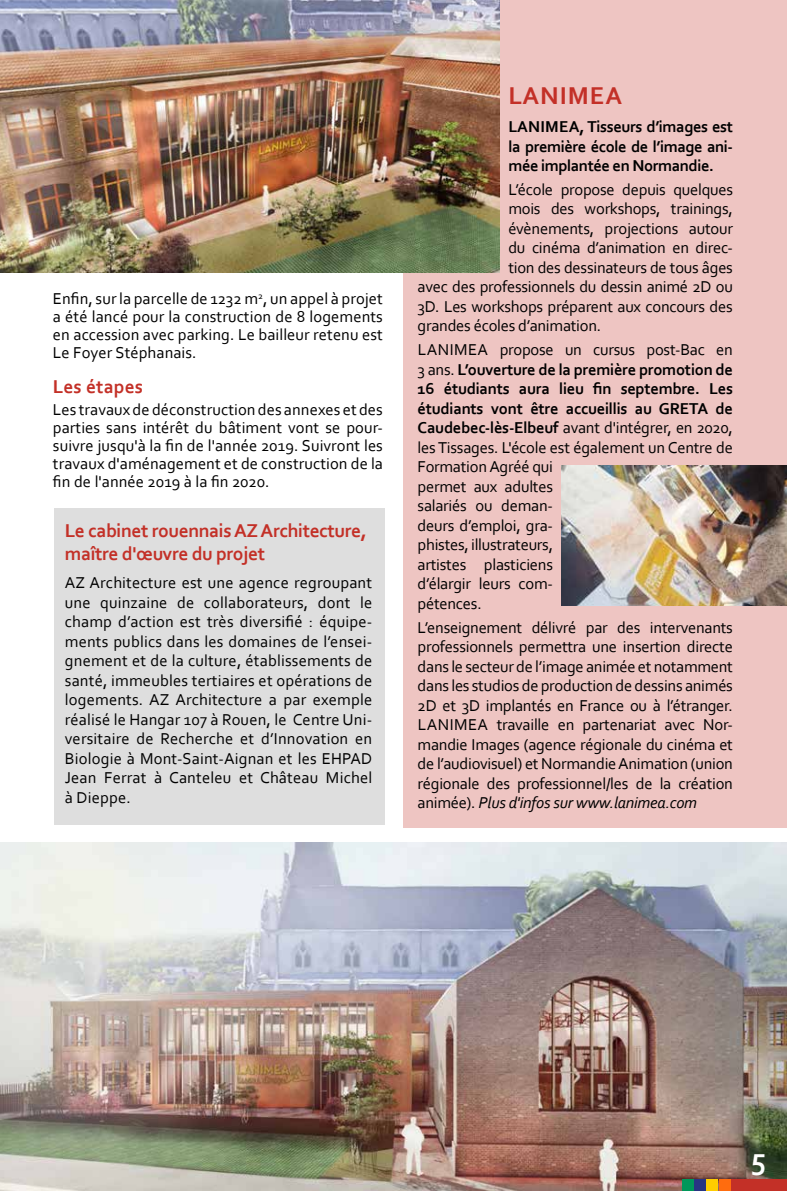
<style>
.page{position:relative;width:787px;height:1191px;background:#fff}
.page>*{position:absolute;margin:0;border:0;box-sizing:border-box;transform-origin:0 0}
.t1{font:700 31.5px "Corbel";color:#fff}
.t2{font:700 25.5px "Corbel";letter-spacing:.04em;color:#c33027}
.t3{font:700 19.5px/23.4px "Corbel";letter-spacing:-.02em;color:#c33027}
.t4{font:700 19.5px "Corbel";letter-spacing:.005em;color:#c33027}
.t5{font:16.5px/19.5px "Corbel";letter-spacing:-.015em;color:#000;text-align:justify}
.t6{font:700 16.5px/19.5px "Corbel";letter-spacing:-.025em;color:#000;text-align:justify}
.s1{font-weight:700}
.s2{font-style:italic}
</style>
<div class="page">
<img style="left:0;top:842px;width:787px;height:349px">
<div style="left:403px;top:0;width:384px;height:827px;background:#eec5c2"></div>
<div style="left:54px;top:508px;width:330px;height:317px;background:#dedede"></div>
<div style="left:731px;top:1179px;width:56px;height:12px;background:#c33027"></div>
<div style="left:719px;top:1179px;width:11px;height:12px;background:#ff6c0e"></div>
<div style="left:694px;top:1179px;width:11px;height:12px;background:#283583"></div>
<div style="left:706px;top:1179px;width:12px;height:12px;background:#ffcd00"></div>
<div style="left:682px;top:1179px;width:12px;height:12px;background:#00975a"></div>
<img style="left:0;top:0;width:500px;height:272px">
<img style="left:561px;top:466px;width:226px;height:139px">
<p class="t5" style="left:53px;top:289px;width:331px;line-height:18px">Enfin, sur la parcelle de 1232 m<sup>2</sup>, un appel à projet a été lancé pour la construction de 8 logements en accession avec parking. Le bailleur retenu est Le Foyer Stéphanais.</p>
<p class="t4" style="left:53px;top:374px;width:92px">Les étapes</p>
<p class="t5" style="left:53px;top:400px;width:331px;line-height:18px">Les travaux de déconstruction des annexes et des parties sans intérêt du bâtiment vont se pour&shy;suivre jusqu'à la fin de l'année 2019. Suivront les travaux d'aménagement et de construction de la fin de l'année 2019 à la fin 2020.</p>
<p class="t3" style="left:65px;top:518px;width:303px">Le cabinet rouennais AZ Architecture, maître d'œuvre du projet</p>
<p class="t5" style="left:65px;top:572px;width:309px">AZ Architecture est une agence regroupant une quinzaine de collaborateurs, dont le champ d’action est très diversifié : équipe&shy;ments publics dans les domaines de l’ensei&shy;gnement et de la culture, établissements de santé, immeubles tertiaires et opérations de logements. AZ Architecture a par exemple réalisé le Hangar 107 à Rouen, le Centre Uni&shy;versitaire de Recherche et d’Innovation en Biologie à Mont-Saint-Aignan et les EHPAD Jean Ferrat à Canteleu et Château Michel à Dieppe.</p>
<h2 class="t2" style="left:508px;top:80px;width:115px">LANIMEA</h2>
<p class="t6" style="left:508px;top:116px;width:226px">LANIMEA, Tisseurs d’images est la première école de l’image ani&shy;mée implantée en Normandie.</p>
<p class="t5" style="left:508px;top:179px;width:226px">L’école propose depuis quelques</p>
<p class="t5" style="left:508px;top:199px;width:226px">mois des workshops, trainings,</p>
<p class="t5" style="left:508px;top:218px;width:226px">évènements, projections autour</p>
<p class="t5" style="left:508px;top:238px;width:226px">du cinéma d’animation en direc-</p>
<p class="t5" style="left:508px;top:257px;width:226px">tion des dessinateurs de tous âges</p>
<p class="t5" style="left:417px;top:277px;width:317px">avec des professionnels du dessin animé 2D ou</p>
<p class="t5" style="left:417px;top:296px;width:317px">3D. Les workshops préparent aux concours des</p>
<p class="t5" style="left:417px;top:316px;width:185px">grandes écoles d’animation.</p>
<p class="t5" style="left:417px;top:339px;width:317px;text-align:left">LANIMEA propose un cursus post-Bac en<br>3 ans. <span class="s1">L’ouverture de la première promotion de<br>16 étudiants aura lieu fin septembre. Les étudiants vont être accueillis au GRETA de<br>Caudebec-lès-Elbeuf</span> avant d'intégrer, en 2020, les Tissages. L'école est également un Centre de<br>Formation Agréé qui<br>permet aux adultes<br>salariés ou deman-<br>deurs d’emploi, gra-<br>phistes, illustrateurs,<br>artistes plasticiens<br>d’élargir leurs com-<br>pétences.</p>
<p class="t5" style="left:417px;top:617px;width:317px">L’enseignement délivré par des intervenants professionnels permettra une insertion directe dans le secteur de l’image animée et notamment dans les studios de production de dessins animés 2D et 3D implantés en France ou à l’étranger.<br>LANIMEA travaille en partenariat avec Nor&shy;mandie Images (agence régionale du cinéma et de l’audiovisuel) et Normandie Animation (union régionale des professionnel/les de la création animée). <span class="s2">Plus d'infos sur www.lanimea.com</span></p>
<h1 class="t1" style="left:751px;top:1139px;width:17px">5</h1>
</div>
